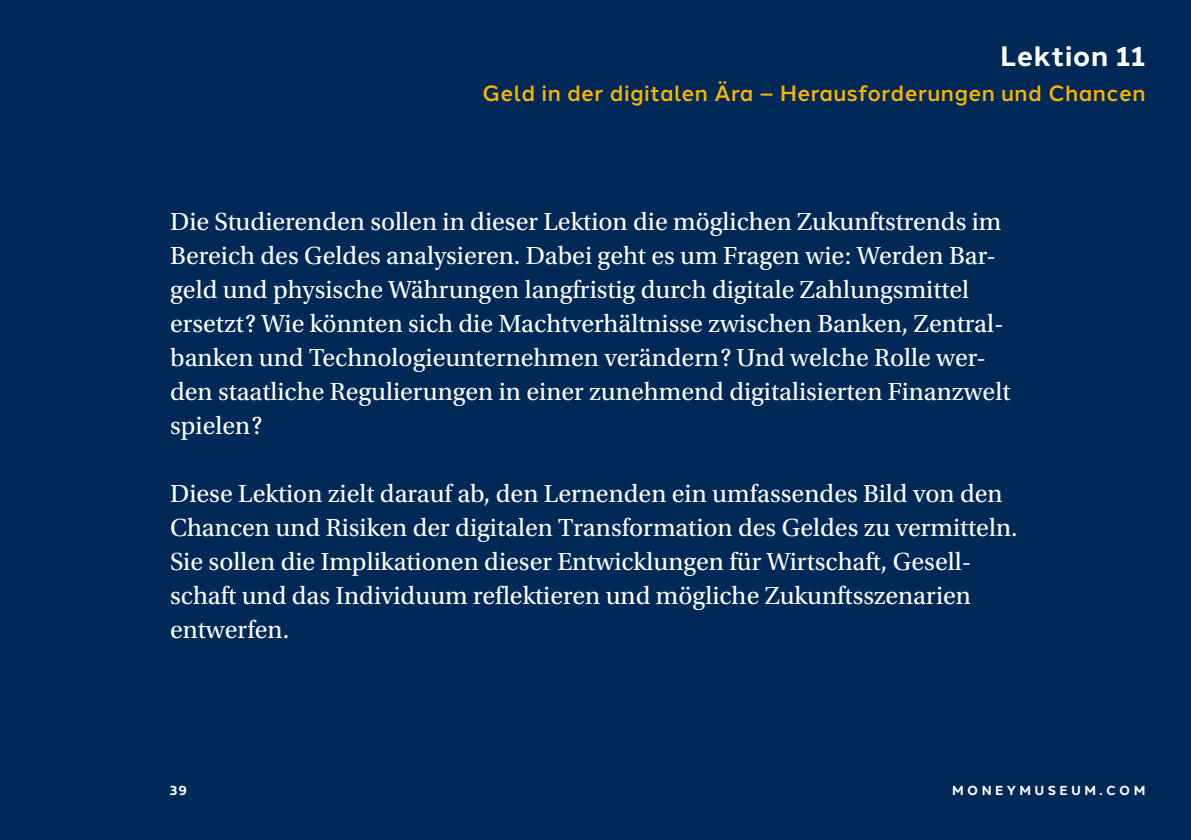
<style>
.page{position:relative;width:1191px;height:840px;background:#fff}
.page>*{position:absolute;margin:0;border:0;box-sizing:border-box;transform-origin:0 0}
.t1{font:700 28px "Halcom";letter-spacing:.02em;color:#fff}
.t2{font:26px/34px "Utopia Std";color:#fff}
.t3{font:500 22px "Halcom";letter-spacing:.02em;color:#fbb500}
.t4{font:700 13px "Halcom";letter-spacing:.26em;color:#fff}
</style>
<div class="page">
<div style="left:0;top:0;width:1191px;height:839px;background:#002957"></div>
<p class="t1" style="left:1000px;top:34px;width:147px">Lektion 11</p>
<p class="t3" style="left:482px;top:76px;width:665px">Geld in der digitalen Ära – Herausforderungen und Chancen</p>
<p class="t2" style="left:170px;top:205px;width:841px">Die Studierenden sollen in dieser Lektion die möglichen Zukunftstrends im Bereich des Geldes analysieren. Dabei geht es um Fragen wie: Werden Bar&shy;geld und physische Währungen langfristig durch digitale Zahlungsmittel ersetzt? Wie könnten sich die Machtverhältnisse zwischen Banken, Zentral&shy;banken und Technologieunternehmen verändern? Und welche Rolle wer&shy;den staatliche Regulierungen in einer zunehmend digitalisierten Finanzwelt spielen?</p>
<p class="t2" style="left:170px;top:477px;width:849px">Diese Lektion zielt darauf ab, den Lernenden ein umfassendes Bild von den Chancen und Risiken der digitalen Transformation des Geldes zu vermitteln.<br>Sie sollen die Implikationen dieser Entwicklungen für Wirtschaft, Gesell&shy;schaft und das Individuum reflektieren und mögliche Zukunftsszenarien entwerfen.</p>
<p class="t4" style="left:170px;top:779px;width:19px">39</p>
<p class="t4" style="left:952px;top:779px;width:195px">MONEYMUSEUM.COM</p>
</div>
